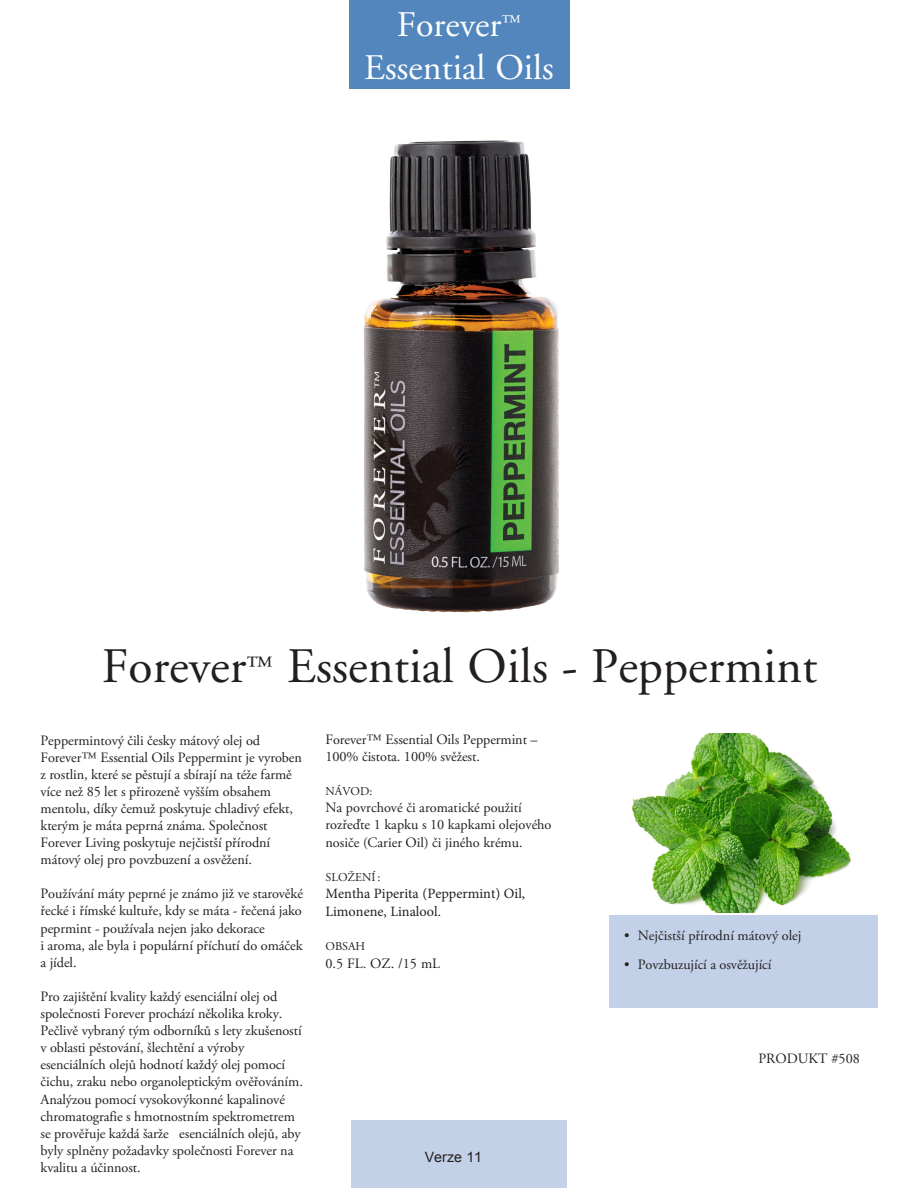
<style>
.page{position:relative;width:918px;height:1188px;background:#fff}
.page>*{position:absolute;margin:0;border:0;box-sizing:border-box;transform-origin:0 0}
.t1{font:49.5px "Adobe Garamond";color:#231f20}
.t2{font:36px "Adobe Garamond";color:#fff}
.Key_Points{font:14.25px/17.1px "Adobe Garamond Pro";letter-spacing:-.005em;color:#231f20}
.t3{font:14.25px/16.6px "Adobe Garamond";letter-spacing:-.005em;color:#231f20}
.t4{font:14.25px/18px "Minion Pro";color:#231f20}
.t5{font:14.25px "Arial";color:#231f20}
.t6{font:12px "Adobe Garamond Pro";color:#231f20}
.s1{font-family:"Adobe Garamond"}
.s2{font-family:"Adobe Garamond Pro"}
</style>
<div class="page">
<img style="left:631px;top:734px;width:220px;height:178px">
<div style="left:609px;top:915px;width:269px;height:93px;background:#c3d1e8"></div>
<div style="left:351px;top:1121px;width:216px;height:67px;background:#c3d1e8"></div>
<div style="left:350px;top:0;width:220px;height:88px;background:#5286bd"></div>
<img style="left:364px;top:140px;width:195px;height:473px">
<p class="t2" style="left:397px;top:5px;width:126px">Forever<sup>™</sup></p>
<p class="t2" style="left:364px;top:48px;width:191px">Essential Oils</p>
<p class="t1" style="left:102px;top:640px;width:717px">Forever<sup>™</sup> Essential Oils - Peppermint</p>
<p class="Key_Points" style="left:41px;top:733px;width:263px">Peppermintový čili česky mátový olej od <span class="s1">Forever™</span> Essential Oils Peppermint je vyroben z rostlin, které se pěstují a sbírají na téže farmě více než 85 let s přirozeně vyšším obsahem mentolu, díky čemuž poskytuje chladivý efekt, kterým je máta peprná známa. Společnost Forever Living poskytuje nejčistší přírodní mátový olej pro povzbuzení a osvěžení.</p>
<p class="Key_Points" style="left:41px;top:886px;width:264px">Používání máty peprné je známo již ve starověké řecké i římské kultuře, kdy se máta - řečená jako peprmint - používala nejen jako dekorace<br>i aroma, ale byla i populární příchutí do omáček a jídel.</p>
<p class="Key_Points" style="left:41px;top:988px;width:264px">Pro zajištění kvality každý esenciální olej od společnosti Forever prochází několika kroky.<br>Pečlivě vybraný tým odborníků s lety zkušeností v oblasti pěstování, šlechtění a výroby esenciálních olejů hodnotí každý olej pomocí čichu, zraku nebo organoleptickým ověřováním.<br>Analýzou pomocí vysokovýkonné kapalinové chromatografie s hmotnostním spektrometrem se prověřuje každá šarže esenciálních olejů, aby byly splněny požadavky společnosti Forever na kvalitu a účinnost.</p>
<p class="t3" style="left:326px;top:732px;width:214px">Forever™ Essential Oils Peppermint –<br><span class="s2">100% čistota. 100% svěžest.</span></p>
<p class="t6" style="left:326px;top:784px;width:48px">NÁVOD:</p>
<p class="Key_Points" style="left:326px;top:799px;width:228px;line-height:17.7px">Na povrchové či aromatické použití rozřeďte 1 kapku s 10 kapkami olejového nosiče (Carier Oil) či jiného krému.</p>
<p class="t6" style="left:326px;top:870px;width:57px">SLOŽENÍ :</p>
<p class="t4" style="left:326px;top:885px;width:201px">Mentha Piperita (Peppermint) Oil,<br>Limonene, Linalool.</p>
<p class="t6" style="left:326px;top:939px;width:41px">OBSAH</p>
<p class="t3" style="left:326px;top:955px;width:116px">0.5 FL. OZ. /15 mL</p>
<p class="t5" style="left:425px;top:1148px;width:59px">Verze 11</p>
<p class="Key_Points" style="left:624px;top:928px;width:179px"><span class="s1">•</span> Nejčistší přírodní mátový olej</p>
<p class="Key_Points" style="left:624px;top:957px;width:149px"><span class="s1">•</span> Povzbuzující a osvěžující</p>
<p class="Key_Points" style="left:758px;top:1051px;width:103px">PRODUKT <span class="s1">#508</span></p>
</div>
